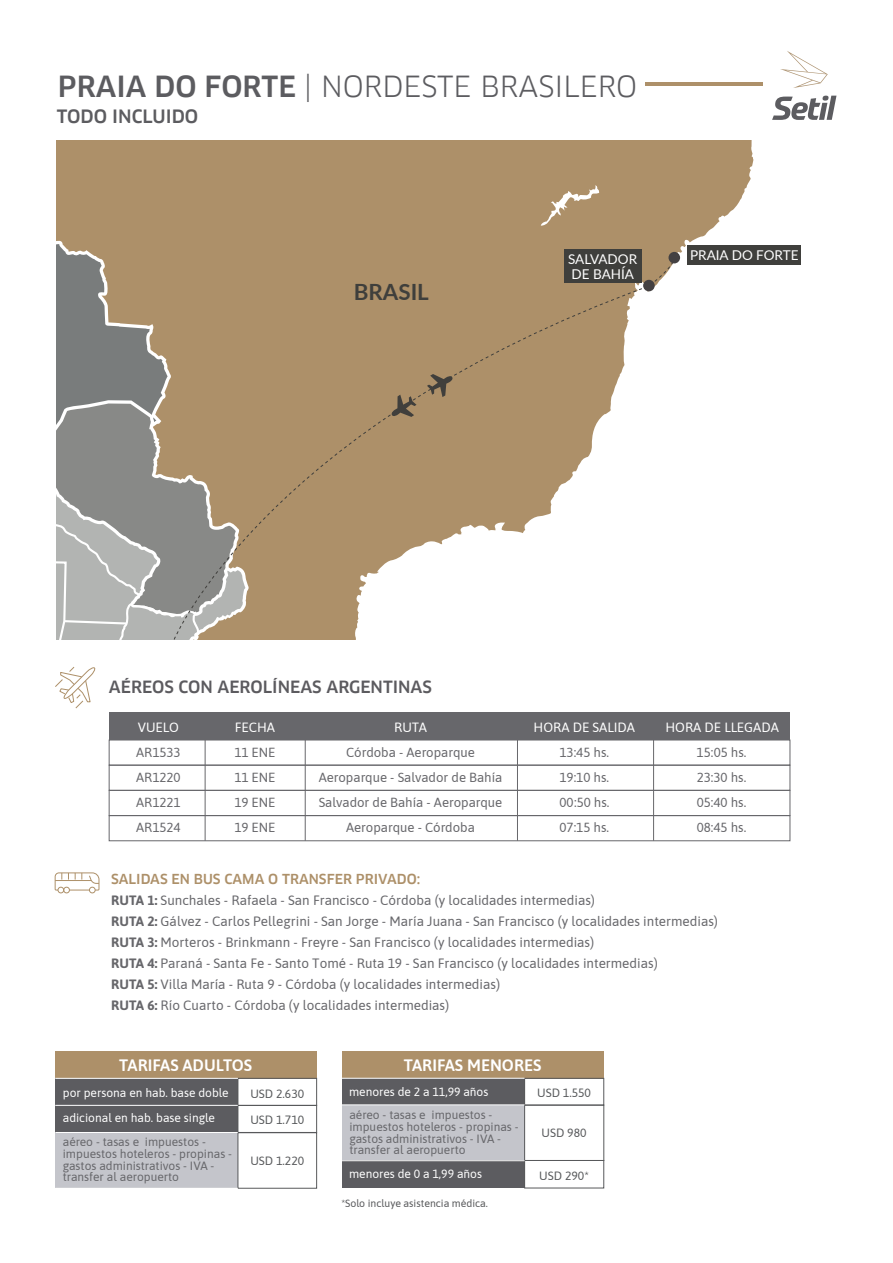
<style>
.page{position:relative;width:893px;height:1263px;background:#fff}
.page>*{position:absolute;margin:0;border:0;box-sizing:border-box;transform-origin:0 0}
.t1{font:28.5px "Clan";color:#5c5c60}
.t2{font:700 22.35px "Lato";color:#3f3f3c}
.t3{font:500 18px "Clan";color:#5c5c60}
.t4{font:500 16.5px "Clan";color:#5c5b5f}
.t5{font:600 16.5px "Asap";color:#fff}
.t6{font:13.5px/21px "Asap";color:#67676b}
.t7{font:500 13.5px "Clan";color:#ad9069}
.t8{font:13.5px/15px "Lato";color:#fff}
.t9{font:13.35px "Asap";color:#fff}
.t10{font:13.2px/25px "Asap";color:#67676b}
.t11{font:12px/11.6px "Asap";color:#67676b}
.t12{font:12px "Asap";color:#fff}
.t13{font:12px "Asap";color:#57595b}
.t14{font:12px "Asap";color:#58595b}
.t15{font:10.5px "Asap";color:#58595b}
.s1{font-weight:500}
.s2{font-weight:700}
</style>
<div class="page">
<svg style="left:780px;top:51px;width:48px;height:37px"></svg>
<svg style="left:772px;top:96px;width:64px;height:24px"></svg>
<svg style="left:54px;top:872px;width:46px;height:21px"></svg>
<svg style="left:55px;top:667px;width:41px;height:42px"></svg>
<div style="left:109px;top:712px;width:681px;height:28px;background:#67676b"></div>
<div style="left:109px;top:765px;width:681px;height:26px;border:1px solid #67676b"></div>
<div style="left:109px;top:790px;width:681px;height:26px;border:1px solid #67676b"></div>
<div style="left:109px;top:815px;width:681px;height:26px;border:1px solid #67676b"></div>
<hr style="left:205px;top:713px;width:1px;height:128px;background:#67676b">
<hr style="left:305px;top:713px;width:1px;height:128px;background:#67676b">
<hr style="left:517px;top:713px;width:1px;height:128px;background:#67676b">
<hr style="left:653px;top:713px;width:1px;height:128px;background:#67676b">
<div style="left:55px;top:1051px;width:262px;height:27px;background:#ad9069"></div>
<div style="left:55px;top:1132px;width:183px;height:56px;background:#c4c5cb"></div>
<div style="left:342px;top:1051px;width:262px;height:27px;background:#ad9069"></div>
<div style="left:55px;top:1078px;width:183px;height:27px;background:#5c5c60"></div>
<div style="left:238px;top:1078px;width:79px;height:28px;border:1px solid #58595b"></div>
<div style="left:55px;top:1105px;width:183px;height:27px;background:#5c5c60"></div>
<div style="left:342px;top:1078px;width:182px;height:27px;background:#5c5c60"></div>
<div style="left:238px;top:1105px;width:79px;height:28px;border:1px solid #58595b"></div>
<div style="left:238px;top:1132px;width:79px;height:56px;border:1px solid #58595b"></div>
<div style="left:342px;top:1105px;width:182px;height:55px;background:#c4c5cb"></div>
<div style="left:524px;top:1105px;width:80px;height:56px;border:1px solid #58595b"></div>
<hr style="left:55px;top:1078px;width:183px;height:1px;background:#fff">
<hr style="left:55px;top:1105px;width:183px;height:1px;background:#fff">
<div style="left:342px;top:1160px;width:182px;height:28px;background:#5c5c60"></div>
<div style="left:524px;top:1160px;width:80px;height:28px;border:1px solid #58595b"></div>
<div style="left:524px;top:1078px;width:80px;height:27px;border:1px solid #58595b"></div>
<hr style="left:55px;top:1132px;width:183px;height:1px;background:#fff">
<hr style="left:342px;top:1104px;width:182px;height:1px;background:#fff">
<hr style="left:342px;top:1078px;width:182px;height:1px;background:#fff">
<hr style="left:342px;top:1160px;width:182px;height:1px;background:#fff">
<hr style="left:645px;top:83px;width:118px;height:3px;background:#ad9069">
<div style="left:57px;top:141px;width:697px;height:122px;background:#ad9069"></div>
<svg style="left:57px;top:154px;width:190px;height:485px;background:#a09585"></svg>
<div style="left:564px;top:249px;width:77px;height:34px;background:#3f3f3c"></div>
<div style="left:687px;top:245px;width:114px;height:20px;background:#3f3f3c"></div>
<svg style="left:173px;top:257px;width:503px;height:382px"></svg>
<div style="left:643px;top:280px;width:12px;height:11px;background:#444142;border-radius:50%"></div>
<div style="left:668px;top:252px;width:12px;height:11px;background:#444142;border-radius:50%"></div>
<h1 class="t1" style="left:58px;top:71px;width:581px"><span class="s1">PRAIA DO FORTE</span> | NORDESTE BRASILERO</h1>
<h3 class="t3" style="left:57px;top:107px;width:143px">TODO INCLUIDO</h3>
<h2 class="t2" style="left:354px;top:275px;width:77px">BRASIL</h2>
<p class="t8" style="left:568px;top:251px;width:71px">SALVADOR<br>DE BAHÍA</p>
<p class="t8" style="left:690px;top:247px;width:110px">PRAIA DO FORTE</p>
<p class="t4" style="left:109px;top:678px;width:325px">AÉREOS CON AEROLÍNEAS ARGENTINAS</p>
<p class="t9" style="left:138px;top:718px;width:43px">VUELO</p>
<p class="t9" style="left:235px;top:718px;width:42px">FECHA</p>
<p class="t9" style="left:394px;top:718px;width:34px">RUTA</p>
<p class="t9" style="left:534px;top:718px;width:103px">HORA DE SALIDA</p>
<p class="t9" style="left:665px;top:718px;width:115px">HORA DE LLEGADA</p>
<p class="t10" style="left:136px;top:739px;width:46px">AR1533<br>AR1220</p>
<p class="t10" style="left:234px;top:739px;width:43px">11 ENE<br>11 ENE</p>
<p class="t10" style="left:319px;top:739px;width:185px;text-align:center">Córdoba - Aeroparque<br>Aeroparque - Salvador de Bahía</p>
<p class="t10" style="left:560px;top:739px;width:51px">13:45 hs.</p>
<p class="t10" style="left:697px;top:739px;width:51px">15:05 hs.</p>
<p class="t10" style="left:560px;top:764px;width:51px">19:10 hs.</p>
<p class="t10" style="left:697px;top:764px;width:51px">23:30 hs.</p>
<p class="t10" style="left:136px;top:789px;width:46px">AR1221</p>
<p class="t10" style="left:234px;top:789px;width:43px">19 ENE</p>
<p class="t10" style="left:319px;top:789px;width:185px">Salvador de Bahía - Aeroparque</p>
<p class="t10" style="left:560px;top:789px;width:51px">00:50 hs.</p>
<p class="t10" style="left:697px;top:789px;width:51px">05:40 hs.</p>
<p class="t10" style="left:136px;top:814px;width:46px">AR1524</p>
<p class="t10" style="left:234px;top:814px;width:43px">19 ENE</p>
<p class="t10" style="left:346px;top:814px;width:130px">Aeroparque - Córdoba</p>
<p class="t10" style="left:560px;top:814px;width:51px">07:15 hs.</p>
<p class="t10" style="left:697px;top:814px;width:51px">08:45 hs.</p>
<p class="t7" style="left:111px;top:871px;width:310px">SALIDAS EN BUS CAMA O TRANSFER PRIVADO:</p>
<p class="t6" style="left:111px;top:889px;width:608px"><span class="s2">RUTA 1:</span> Sunchales - Rafaela - San Francisco - Córdoba (y localidades intermedias)<br><span class="s2">RUTA 2:</span> Gálvez - Carlos Pellegrini - San Jorge - María Juana - San Francisco (y localidades intermedias)<br><span class="s2">RUTA 3:</span> Morteros - Brinkmann - Freyre - San Francisco (y localidades intermedias)<br><span class="s2">RUTA 4:</span> Paraná - Santa Fe - Santo Tomé - Ruta 19 - San Francisco (y localidades intermedias)<br><span class="s2">RUTA 5:</span> Villa María - Ruta 9 - Córdoba (y localidades intermedias)<br><span class="s2">RUTA 6:</span> Río Cuarto - Córdoba (y localidades intermedias)</p>
<p class="t5" style="left:119px;top:1053px;width:134px">TARIFAS ADULTOS</p>
<p class="t5" style="left:404px;top:1053px;width:139px">TARIFAS MENORES</p>
<p class="t12" style="left:63px;top:1084px;width:167px">por persona en hab. base doble</p>
<p class="t13" style="left:250px;top:1086px;width:55px">USD 2.630</p>
<p class="t12" style="left:63px;top:1110px;width:154px">adicional en hab. base single</p>
<p class="t13" style="left:250px;top:1111px;width:55px">USD 1.710</p>
<p class="t11" style="left:63px;top:1136px;width:171px">aéreo - tasas e impuestos - impuestos hoteleros - propinas - gastos administrativos - IVA - transfer al aeropuerto</p>
<p class="t14" style="left:250px;top:1152px;width:55px">USD 1.220</p>
<p class="t12" style="left:349px;top:1084px;width:141px">menores de 2 a 11,99 años</p>
<p class="t13" style="left:537px;top:1084px;width:55px">USD 1.550</p>
<p class="t11" style="left:349px;top:1109px;width:171px">aéreo - tasas e impuestos - impuestos hoteleros - propinas - gastos administrativos - IVA - transfer al aeropuerto</p>
<p class="t14" style="left:542px;top:1124px;width:47px">USD 980</p>
<p class="t12" style="left:349px;top:1165px;width:134px">menores de 0 a 1,99 años</p>
<p class="t13" style="left:539px;top:1167px;width:51px">USD 290*</p>
<p class="t15" style="left:341px;top:1196px;width:148px">*Solo incluye asistencia médica.</p>
</div>
